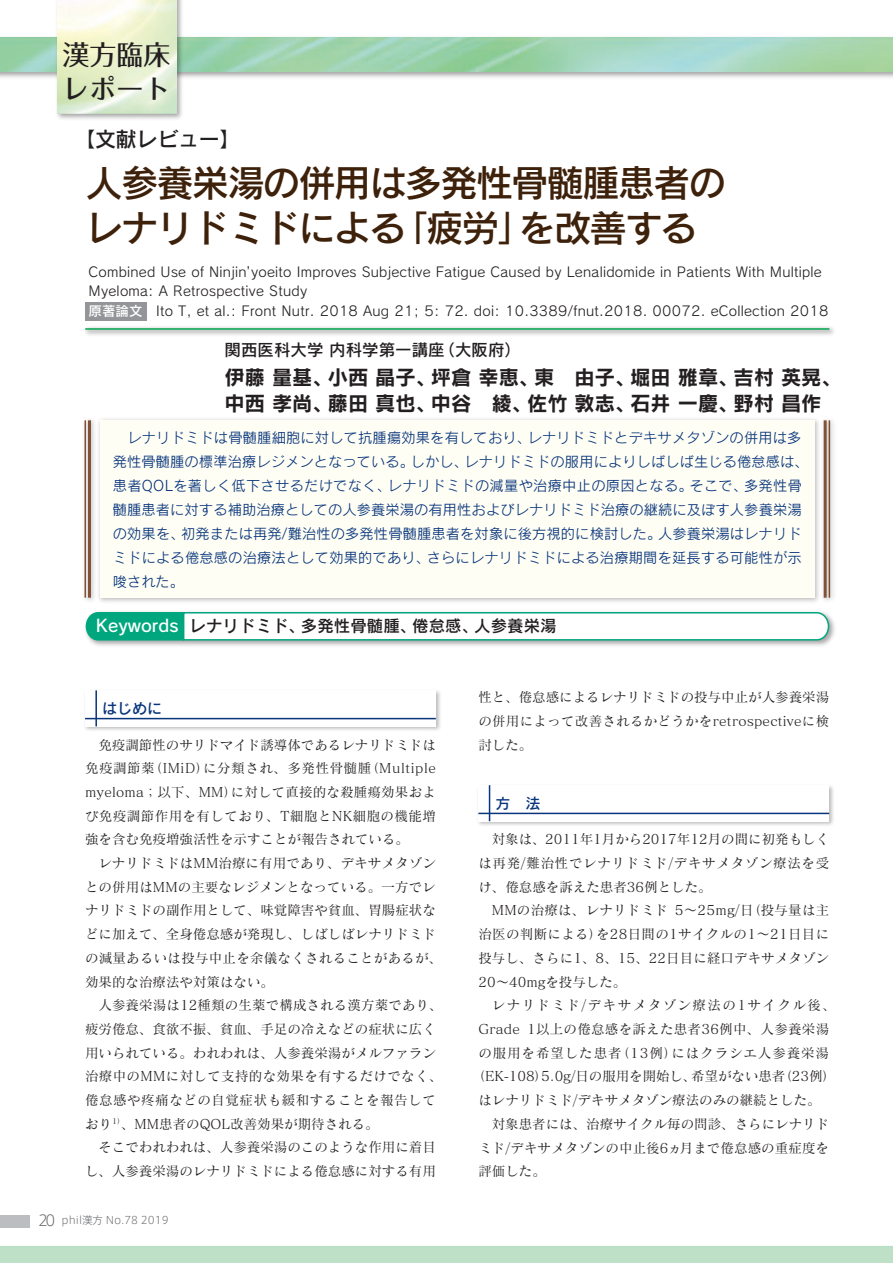
<style>
.page{position:relative;width:893px;height:1263px;background:#fff}
.page>*{position:absolute;margin:0;border:0;box-sizing:border-box;transform-origin:0 0}
.t1{font:37.5px/45px "Rodin Pro DB";letter-spacing:-.055em;color:#3e210a}
.t2{font:500 27px/34.5px "Folk Pro";color:#231f20}
.t3{font:21px "Rodin Pro DB";letter-spacing:-.01em;color:#231f20}
.t4{font:20.25px/25.5px "Rodin Pro B";color:#231f20}
.t5{font:17.1px "Rodin Pro DB";color:#fff}
.t6{font:16.5px "Rodin Pro DB";color:#231f20}
.t7{font:15px "Rodin Pro DB";color:#08357c}
.t8{font:14.25px/24px "Rodin Pro M";letter-spacing:.01em;color:#08357c}
.t9{font:13.5px/23.7px "Matisse Pro M";letter-spacing:.005em;color:#231f20;text-align:justify}
.t10{font:13.5px/19.5px "Rodin Pro M";letter-spacing:.025em;color:#231f20}
.t11{font:13.5px "Matisse Pro M";letter-spacing:.07em;color:#231f20}
.t12{font:13.5px "Matisse Pro M";letter-spacing:.11em;color:#231f20}
.t13{font:300 10.5px "Axis Std";color:#6c6d70}
.s1{font-family:"Rodin Pro DB";color:#fff}
.s2{font-size:15px}
</style>
<div class="page">
<img style="left:44px;top:0;width:148px;height:119px">
<img style="left:57px;top:0;width:120px;height:114px">
<hr style="left:85px;top:328px;width:744px;height:2px;background:#00a54f">
<img style="left:99px;top:419px;width:719px;height:183px">
<div style="left:100px;top:420px;width:715px;height:178px;background:#fffef4"></div>
<img style="left:90px;top:617px;width:745px;height:29px">
<svg style="left:85px;top:611px;width:745px;height:30px"></svg>
<img style="left:84px;top:419px;width:15px;height:182px">
<hr style="left:88px;top:420px;width:3px;height:178px;background:#835237">
<img style="left:818px;top:420px;width:16px;height:181px">
<hr style="left:824px;top:420px;width:3px;height:178px;background:#835237">
<div style="left:86px;top:302px;width:61px;height:18px;background:#939598"></div>
<div style="left:0;top:1215px;width:30px;height:13px;background:#bcbdc0"></div>
<div style="left:83px;top:688px;width:358px;height:44px;background:#231f20;opacity:.3"></div>
<div style="left:85px;top:690px;width:351px;height:36px;background:#fff"></div>
<hr style="left:95px;top:690px;width:2px;height:36px;background:#08357c">
<hr style="left:85px;top:718px;width:351px;height:1px;background:#08357c">
<div style="left:476px;top:783px;width:359px;height:44px;background:#231f20;opacity:.3"></div>
<div style="left:478px;top:785px;width:351px;height:36px;background:#fff"></div>
<hr style="left:489px;top:785px;width:1px;height:36px;background:#08357c">
<hr style="left:478px;top:813px;width:351px;height:1px;background:#08357c">
<h2 class="t2" style="left:63px;top:33px;width:109px">漢方臨床レポート</h2>
<h3 class="t3" style="left:74px;top:126px;width:168px">【文献レビュー】</h3>
<h1 class="t1" style="left:86px;top:159px;width:642px">人参養栄湯の併用は多発性骨髄腫患者のレナリドミドによる「疲労」を改善する</h1>
<p class="t10" style="left:89px;top:262px;width:741px">Combined Use of Ninjin’yoeito Improves Subjective Fatigue Caused by Lenalidomide in Patients With Multiple<br>Myeloma: A Retrospective Study<br><span class="s1">原著論文</span> Ito T, et al.: Front Nutr. 2018 Aug 21; 5: 72. doi: 10.3389/fnut.2018. 00072. eCollection 2018</p>
<p class="t6" style="left:225px;top:339px;width:298px">関西医科大学 内科学第一講座（大阪府）</p>
<h3 class="t4" style="left:225px;top:364px;width:619px">伊藤 量基、小西 晶子、坪倉 幸恵、東　由子、堀田 雅章、吉村 英晃、中西 孝尚、藤田 真也、中谷　綾、佐竹 敦志、石井 一慶、野村 昌作</h3>
<p class="t8" style="left:113px;top:425px;width:697px;text-indent:15px">レナリドミドは骨髄腫細胞に対して抗腫瘍効果を有しており、レナリドミドとデキサメタゾンの併用は多発性骨髄腫の標準治療レジメンとなっている。しかし、レナリドミドの服用によりしばしば生じる倦怠感は、患者QOLを著しく低下させるだけでなく、レナリドミドの減量や治療中止の原因となる。そこで、多発性骨髄腫患者に対する補助治療としての人参養栄湯の有用性およびレナリドミド治療の継続に及ぼす人参養栄湯の効果を、初発または再発/難治性の多発性骨髄腫患者を対象に後方視的に検討した。人参養栄湯はレナリドミドによる倦怠感の治療法として効果的であり、さらにレナリドミドによる治療期間を延長する可能性が示唆された。</p>
<p class="t6" style="left:190px;top:615px;width:369px">レナリドミド、多発性骨髄腫、倦怠感、人参養栄湯</p>
<p class="t5" style="left:96px;top:614px;width:84px">Keywords</p>
<p class="t7" style="left:102px;top:698px;width:61px">はじめに</p>
<p class="t9" style="left:85px;top:732px;width:352px;text-indent:13px">免疫調節性のサリドマイド誘導体であるレナリドミドは免疫調節薬（IMiD）に分類され、多発性骨髄腫（Multiple myeloma；以下、MM）に対して直接的な殺腫瘍効果および免疫調節作用を有しており、T細胞とNK細胞の機能増強を含む免疫増強活性を示すことが報告されている。</p>
<p class="t9" style="left:85px;top:851px;width:359px;text-align:left;text-indent:13px">レナリドミドはMM治療に有用であり、デキサメタゾンとの併用はMMの主要なレジメンとなっている。一方でレナリドミドの副作用として、味覚障害や貧血、胃腸症状などに加えて、全身倦怠感が発現し、しばしばレナリドミドの減量あるいは投与中止を余儀なくされることがあるが、効果的な治療法や対策はない。</p>
<p class="t9" style="left:85px;top:993px;width:359px;text-align:left;text-indent:13px">人参養栄湯は12種類の生薬で構成される漢方薬であり、疲労倦怠、食欲不振、貧血、手足の冷えなどの症状に広く用いられている。われわれは、人参養栄湯がメルファラン治療中のMMに対して支持的な効果を有するだけでなく、倦怠感や疼痛などの自覚症状も緩和することを報告しており<sup>1）</sup>、MM患者のQOL改善効果が期待される。</p>
<p class="t9" style="left:85px;top:1135px;width:352px;text-align:right">そこでわれわれは、人参養栄湯のこのような作用に着目し、人参養栄湯のレナリドミドによる倦怠感に対する有用</p>
<p class="t13" style="left:38px;top:1213px;width:132px"><span class="s2">20</span> phil漢方 No.78 2019</p>
<p class="t9" style="left:478px;top:685px;width:352px">性と、倦怠感によるレナリドミドの投与中止が人参養栄湯の併用によって改善されるかどうかをretrospectiveに検討した。</p>
<p class="t7" style="left:495px;top:793px;width:46px">方　法</p>
<p class="t9" style="left:478px;top:827px;width:352px;text-indent:13px">対象は、2011年1月から2017年12月の間に初発もしくは再発/難治性でレナリドミド/デキサメタゾン療法を受け、倦怠感を訴えた患者36例とした。</p>
<p class="t9" style="left:478px;top:898px;width:352px;text-indent:13px">MMの治療は、レナリドミド 5〜25mg/日（投与量は主治医の判断による）を28日間の1サイクルの1〜21日目に投与し、さらに1、8、15、22日目に経口デキサメタゾン20〜40mgを投与した。</p>
<p class="t12" style="left:492px;top:997px;width:346px">レナリドミド/デキサメタゾン療法の1サイクル後、</p>
<p class="t9" style="left:478px;top:1017px;width:352px">Grade 1以上の倦怠感を訴えた患者36例中、人参養栄湯</p>
<p class="t11" style="left:478px;top:1044px;width:352px">の服用を希望した患者（13例）にはクラシエ人参養栄湯</p>
<p class="t9" style="left:472px;top:1064px;width:366px">（EK-108）5.0g/日の服用を開始し、希望がない患者（23例）</p>
<p class="t9" style="left:478px;top:1088px;width:344px">はレナリドミド/デキサメタゾン療法のみの継続とした。</p>
<p class="t9" style="left:492px;top:1111px;width:339px">対象患者には、治療サイクル毎の問診、さらにレナリド</p>
<p class="t9" style="left:478px;top:1135px;width:352px">ミド/デキサメタゾンの中止後6ヵ月まで倦怠感の重症度を</p>
<p class="t9" style="left:478px;top:1159px;width:69px">評価した。</p>
</div>
